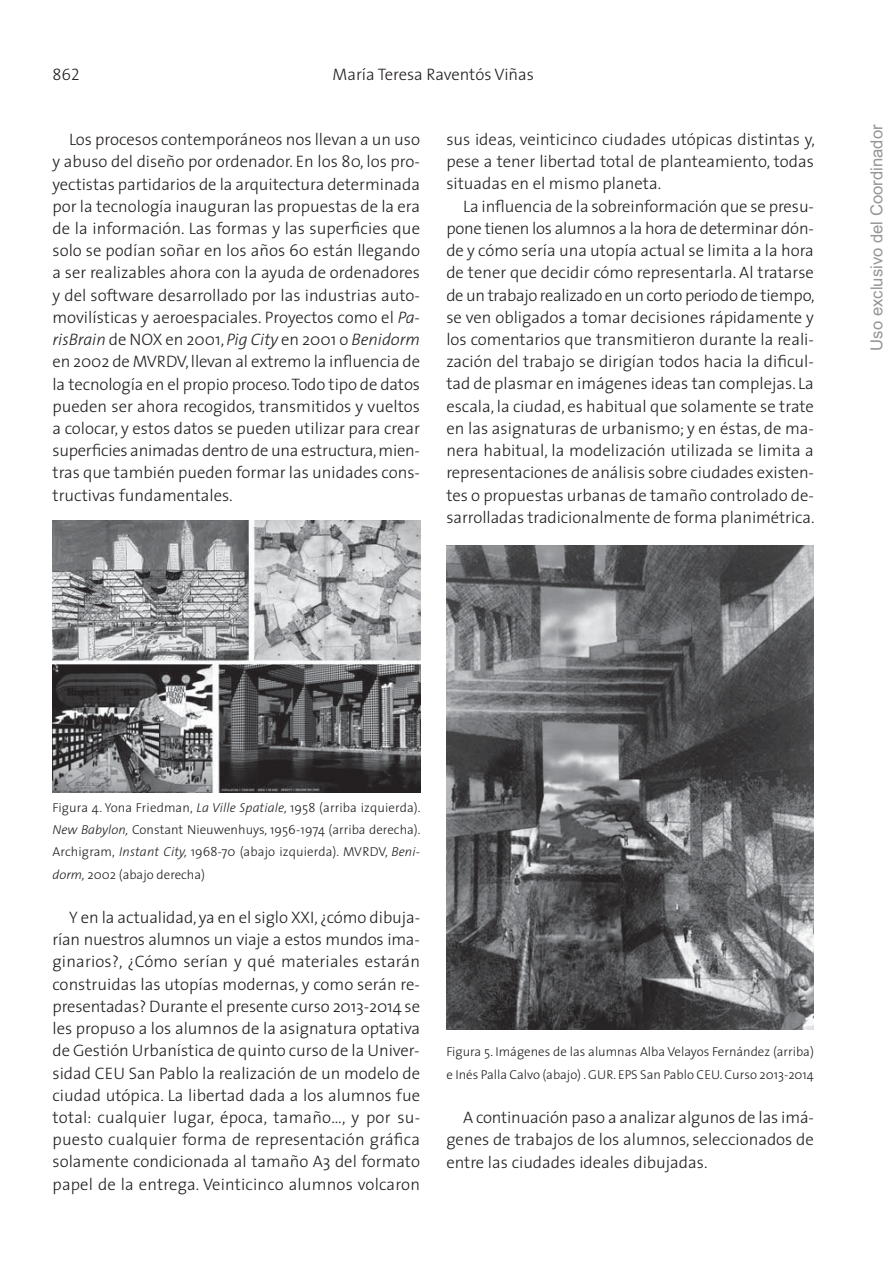
<style>
.page{position:relative;width:893px;height:1263px;background:#fff}
.page>*{position:absolute;margin:0;border:0;box-sizing:border-box;transform-origin:0 0}
.t1{font:300 16.65px/22.2px "The Sans";color:#231f20;text-align:justify}
.t2{font:16.65px "Arial";color:#939598}
.t3{font:16.65px "The Sans Light Caps";color:#231f20}
.t4{font:300 12.9px/22.2px "The Sans";color:#231f20;text-align:justify}
.s1{font-style:italic}
</style>
<div class="page">
<img style="left:53px;top:520px;width:367px;height:272px">
<img style="left:446px;top:546px;width:368px;height:484px">
<p class="t3" style="left:53px;top:61px;width:29px">862</p>
<p class="t1" style="left:332px;top:65px;width:203px">María Teresa Raventós Viñas</p>
<p class="t1" style="left:52px;top:130px;width:369px;text-indent:17px">Los procesos contemporáneos nos llevan a un uso y abuso del diseño por ordenador. En los 80, los pro&shy;yectistas partidarios de la arquitectura determinada por la tecnología inauguran las propuestas de la era de la información. Las formas y las superficies que solo se podían soñar en los años 60 están llegando a ser realizables ahora con la ayuda de ordenadores y del software desarrollado por las industrias auto&shy;movilísticas y aeroespaciales. Proyectos como el <span class="s1">Pa&shy;risBrain</span> de NOX en 2001, <span class="s1">Pig City</span> en 2001 o <span class="s1">Benidorm </span>en 2002 de MVRDV, llevan al extremo la influencia de la tecnología en el propio proceso. Todo tipo de datos pueden ser ahora recogidos, transmitidos y vueltos a colocar, y estos datos se pueden utilizar para crear superficies animadas dentro de una estructura, mien - tras que también pueden formar las unidades cons&shy;tructivas fundamentales.</p>
<p class="t1" style="left:446px;top:130px;width:370px">sus ideas, veinticinco ciudades utópicas distintas y, pese a tener libertad total de planteamiento, todas situadas en el mismo planeta.</p>
<p class="t1" style="left:446px;top:197px;width:370px;text-indent:17px">La influencia de la sobreinformación que se presu&shy;pone tienen los alumnos a la hora de determinar dón - de y cómo sería una utopía actual se limita a la hora de tener que decidir cómo representarla. Al tratarse de un trabajo realizado en un corto periodo de tiempo, se ven obligados a tomar decisiones rápidamente y los comentarios que transmitieron durante la reali&shy;zación del trabajo se dirigían todos hacia la dificul&shy;tad de plasmar en imágenes ideas tan complejas. La escala, la ciudad, es habitual que solamente se trate en las asignaturas de urbanismo; y en éstas, de ma&shy;nera habitual, la modelización utilizada se limita a representaciones de análisis sobre ciudades existen&shy;tes o propuestas urbanas de tamaño controlado de - sarrolladas tradicionalmente de forma planimétrica.</p>
<p class="t2" style="left:867px;top:351px;width:228px;rotate:-90deg">Uso exclusivo del Coordinador</p>
<p class="t4" style="left:52px;top:798px;width:370px">Figura 4. Yona Friedman, <span class="s1">La Ville Spatiale,</span> 1958 (arriba izquierda).<br><span class="s1">New Babylon,</span> Constant Nieuwenhuys, 1956-1974 (arriba derecha).<br>Archigram, <span class="s1">Instant City,</span> 1968-70 (abajo izquierda). MVRDV, <span class="s1">Beni&shy;dorm,</span> 2002 (abajo derecha)</p>
<p class="t1" style="left:52px;top:908px;width:369px;text-indent:17px">Y en la actualidad, ya en el siglo XXI, ¿cómo dibuja&shy;rían nuestros alumnos un viaje a estos mundos ima&shy;ginarios?, ¿Cómo serían y qué materiales estarán construidas las utopías modernas, y como serán re&shy;presentadas? Durante el presente curso 2013-2014 se les propuso a los alumnos de la asignatura optativa de Gestión Urbanística de quinto curso de la Univer&shy;sidad CEU San Pablo la realización de un modelo de ciudad utópica. La libertad dada a los alumnos fue total: cualquier lugar, época, tamaño…, y por su&shy;puesto cualquier forma de representación gráfica solamente condicionada al tamaño A3 del formato papel de la entrega. Veinticinco alumnos volcaron</p>
<p class="t4" style="left:446px;top:1042px;width:369px">Figura 5. Imágenes de las alumnas Alba Velayos Fernández (arriba) e Inés Palla Calvo (abajo) . GUR. EPS San Pablo CEU. Curso 2013-2014</p>
<p class="t1" style="left:446px;top:1108px;width:369px;text-indent:17px">A continuación paso a analizar algunos de las imá&shy;genes de trabajos de los alumnos, seleccionados de entre las ciudades ideales dibujadas.</p>
</div>
